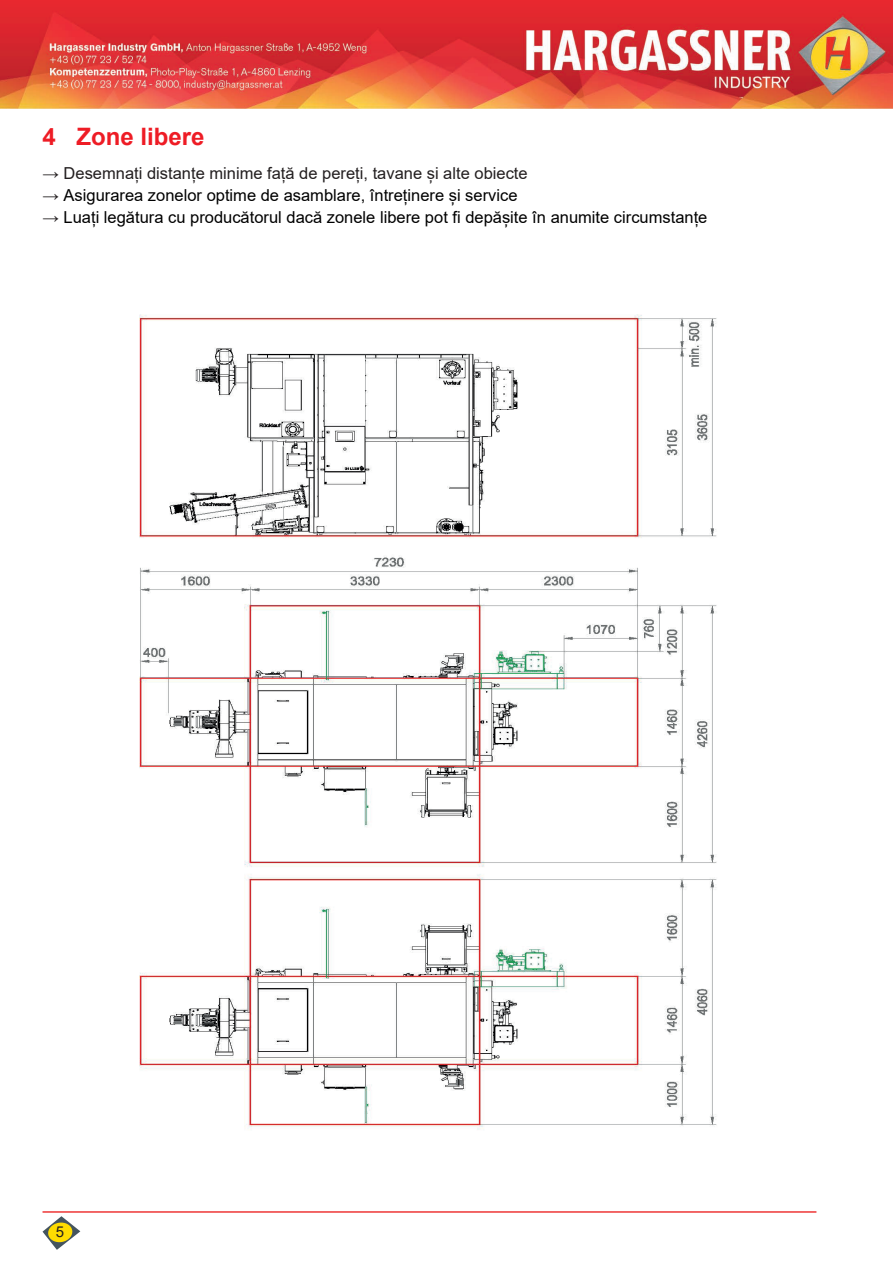
<style>
.page{position:relative;width:893px;height:1263px;background:#fff}
.page>*{position:absolute;margin:0;border:0;box-sizing:border-box;transform-origin:0 0}
.t1{font:700 24px "Arial";color:#ee1c25}
.t2{font:16.5px "Arial";color:#000001}
.t3{font:16.5px "Arial";color:#231f20}
.t4{font:15px "Arial";color:#231f20}
.s1{font-style:inherit}
.s2{color:#231f20}
</style>
<div class="page">
<img style="left:0;top:0;width:893px;height:108px">
<hr style="left:43px;top:1211px;width:773px;height:2px;background:#ee3636">
<svg style="left:43px;top:1216px;width:37px;height:34px"></svg>
<img style="left:139px;top:314px;width:578px;height:816px">
<h1 class="t1" style="left:43px;top:120px;width:164px"><span class="s1">4</span> Zone libere</h1>
<p class="t3" style="left:43px;top:162px;width:487px"><span class="s1">→</span> Desemnați distanțe minime față de pereți, tavane și alte obiecte</p>
<p class="t2" style="left:43px;top:184px;width:477px"><span class="s2">→</span> Asigurarea zonelor optime de asamblare, întreținere și service</p>
<p class="t2" style="left:43px;top:206px;width:666px"><span class="s2">→</span> Luați legătura cu producătorul dacă zonele libere pot fi depășite în anumite circumstanțe</p>
<p class="t4" style="left:56px;top:1221px;width:10px">5</p>
</div>
